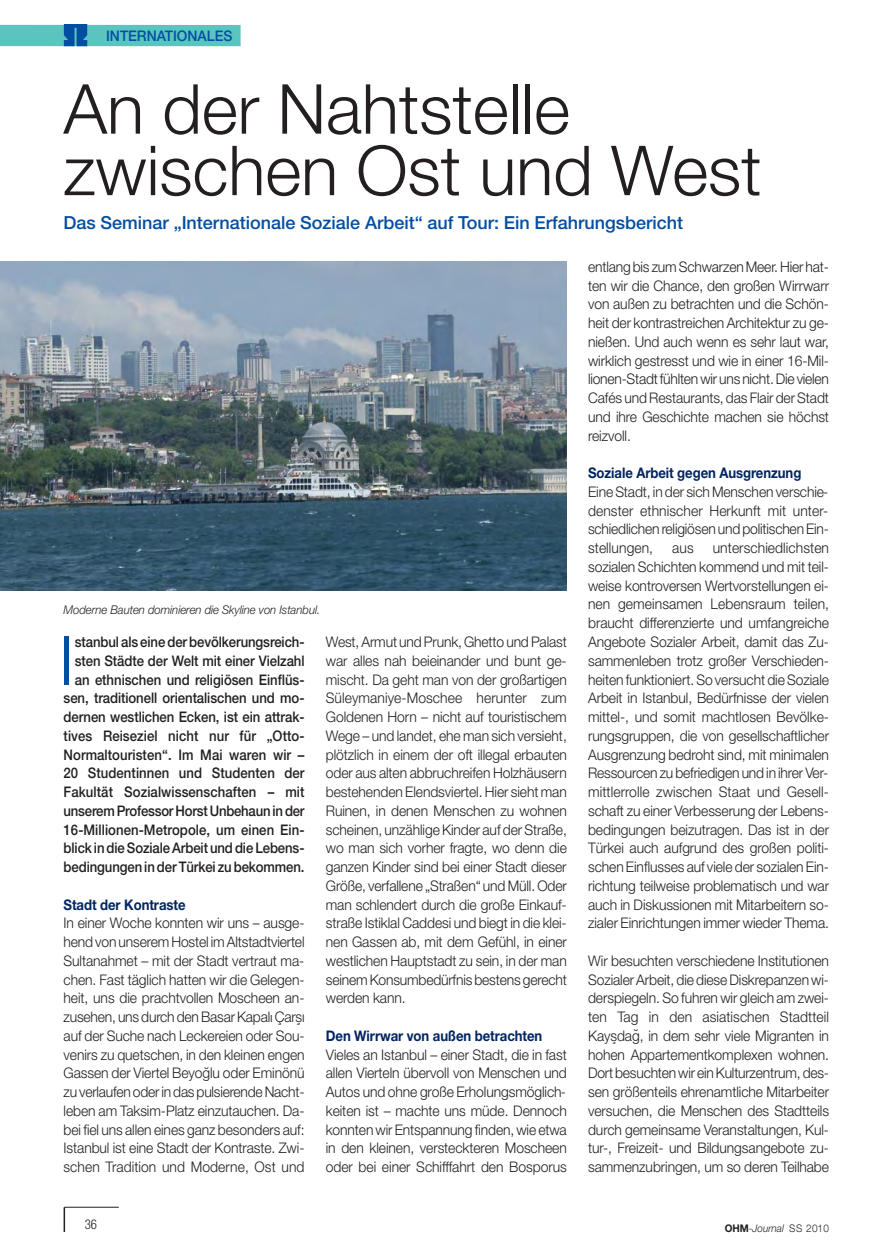
<style>
.page{position:relative;width:893px;height:1259px;background:#fff}
.page>*{position:absolute;margin:0;border:0;box-sizing:border-box;transform-origin:0 0}
.t1{font:300 69px/61.5px "Helvetica Neue";color:#231f20}
.t2{font:300 67.5px "Helvetica Neue";color:#034ea2}
.t3{font:500 18px "Helvetica Neue";color:#034ea2}
.t4{font:300 14.7px/18.8px "Helvetica Neue";letter-spacing:-.005em;color:#231f20;text-align:justify;scale:.95 1}
.t5{font:500 14.7px/18.8px "Helvetica Neue";letter-spacing:-.005em;color:#231f20;text-align:right;scale:.9 1}
.t6{font:700 14.7px "Helvetica Neue";letter-spacing:-.005em;color:#002561;scale:.9 1}
.t7{font:500 14.7px "Helvetica Neue";color:#034ea2;scale:.95 1}
.t8{font:300 condensed 13.5px "Helvetica Neue";color:#231f20;scale:.95 1}
.t9{font:13.5px "Helvetica Neue";color:#231f20;scale:.95 1}
.t10{font:italic 300 12px "Helvetica Neue";letter-spacing:-.005em;color:#231f20;scale:.95 1}
.t11{font:300 10.5px "Helvetica Neue";letter-spacing:.055em;color:#231f20;scale:.95 1}
.s1{font-weight:700}
.s2{font-style:italic}
</style>
<div class="page">
<svg style="left:64px;top:1208px;width:1px;height:24px"></svg>
<hr style="left:64px;top:1207px;width:55px;height:1px;background:#231f20">
<img style="left:0;top:261px;width:567px;height:329px">
<div style="left:0;top:25px;width:241px;height:21px;background:#5bc4be"></div>
<svg style="left:64px;top:25px;width:23px;height:21px"></svg>
<p class="t7" style="left:106px;top:31px;width:134px">INTERNATIONALES</p>
<h1 class="t1" style="left:64px;top:85px;width:699px">An der Nahtstelle zwischen Ost und West</h1>
<p class="t3" style="left:64px;top:216px;width:621px">Das Seminar „Internationale Soziale Arbeit“ auf Tour: Ein Erfahrungsbericht</p>
<p class="t10" style="left:64px;top:605px;width:272px">Moderne Bauten dominieren die Skyline von Istanbul.</p>
<p class="t5" style="left:64px;top:634px;width:269px">stanbul als eine der bevölkerungsreich&shy;sten Städte der Welt mit einer Vielzahl an ethnischen und religiösen Einflüs&shy;sen, traditionell orientalischen und mo&shy;dernen westlichen Ecken, ist ein attrak - tives Reiseziel nicht nur für „Otto-Normaltouristen“. Im Mai waren wir – 20 Studentinnen und Studenten der Fakultät Sozialwissenschaften – mit unserem Professor Horst Unbehaun in der 16-Millionen-Metropole, um einen Ein&shy;blick in die Soziale Arbeit und die Lebens&shy;bedingungen in der Türkei zu bekommen.</p>
<p class="t6" style="left:64px;top:899px;width:137px">Stadt der Kontraste</p>
<p class="t4" style="left:64px;top:915px;width:255px">In einer Woche konnten wir uns – ausge&shy;hend von unserem Hostel im Altstadtviertel Sultanahmet – mit der Stadt vertraut ma&shy;chen. Fast täglich hatten wir die Gelegen&shy;heit, uns die prachtvollen Moscheen an&shy;zusehen, uns durch den Basar Kapali Çarsi auf der Suche nach Leckereien oder Sou&shy;venirs zu quetschen, in den kleinen engen Gassen der Viertel Beyoglu oder Eminönü zu verlaufen oder in das pulsierende Nacht&shy;leben am Taksim-Platz einzutauchen. Da&shy;bei fiel uns allen eines ganz besonders auf:<br>Istanbul ist eine Stadt der Kontraste. Zwi&shy;schen Tradition und Moderne, Ost und</p>
<h2 class="t2" style="left:59px;top:637px;width:16px">I</h2>
<p class="t4" style="left:293px;top:1009px;width:12px">Ç</p>
<p class="t9" style="left:205px;top:1067px;width:4px">˘</p>
<p class="t4" style="left:326px;top:634px;width:255px">West, Armut und Prunk, Ghetto und Palast war alles nah beieinander und bunt ge&shy;mischt. Da geht man von der großartigen Süleymaniye-Moschee herunter zum Goldenen Horn – nicht auf touristischem Wege – und landet, ehe man sich versieht, plötzlich in einem der oft illegal erbauten oder aus alten abbruchreifen Holzhäusern bestehenden Elendsviertel. Hier sieht man Ruinen, in denen Menschen zu wohnen scheinen, unzählige Kinder auf der Straße, wo man sich vorher fragte, wo denn die ganzen Kinder sind bei einer Stadt dieser Größe, verfallene „Straßen“ und Müll. Oder man schlendert durch die große Einkauf&shy;straße Istiklal Caddesi und biegt in die klei&shy;nen Gassen ab, mit dem Gefühl, in einer westlichen Hauptstadt zu sein, in der man seinem Konsumbedürfnis bestens gerecht werden kann.</p>
<p class="t6" style="left:326px;top:1030px;width:242px">Den Wirrwar von außen betrachten</p>
<p class="t4" style="left:326px;top:1046px;width:255px">Vieles an Istanbul – einer Stadt, die in fast allen Vierteln übervoll von Menschen und Autos und ohne große Erholungsmöglich&shy;keiten ist – machte uns müde. Dennoch konnten wir Entspannung finden, wie etwa in den kleinen, versteckteren Moscheen oder bei einer Schifffahrt den Bosporus</p>
<p class="t4" style="left:588px;top:259px;width:255px">entlang bis zum Schwarzen Meer. Hier hat&shy;ten wir die Chance, den großen Wirrwarr von außen zu betrachten und die Schön&shy;heit der kontrastreichen Architektur zu ge&shy;nießen. Und auch wenn es sehr laut war, wirklich gestresst und wie in einer 16-Mil&shy;lionen-Stadt fühlten wir uns nicht. Die vielen Cafés und Restaurants, das Flair der Stadt und ihre Geschichte machen sie höchst reizvoll.</p>
<p class="t6" style="left:588px;top:468px;width:238px">Soziale Arbeit gegen Ausgrenzung</p>
<p class="t4" style="left:588px;top:484px;width:255px">Eine Stadt, in der sich Menschen verschie&shy;denster ethnischer Herkunft mit unter&shy;schiedlichen religiösen und politischen Ein&shy;stellungen,</p>
<p class="t4" style="left:588px;top:540px;width:255px;text-indent:125px">unterschiedlichsten sozialen Schichten kommend und mit teil&shy;weise kontroversen Wertvorstellungen ei&shy;nen gemeinsamen Lebensraum teilen, braucht differenzierte und umfangreiche Angebote Sozialer Arbeit, damit das Zu&shy;sammenleben trotz großer Verschieden&shy;heiten funktioniert. So versucht die Soziale Arbeit in Istanbul, Bedürfnisse der vielen mittel-, und somit machtlosen Bevölke&shy;rungsgruppen, die von gesellschaftlicher Ausgrenzung bedroht sind, mit minimalen Ressourcen zu befriedigen und in ihrer Ver&shy;mittlerrolle zwischen Staat und Gesell&shy;schaft zu einer Verbesserung der Lebens&shy;bedingungen beizutragen. Das ist in der Türkei auch aufgrund des großen politi&shy;schen Einflusses auf viele der sozialen Ein&shy;richtung teilweise problematisch und war auch in Diskussionen mit Mitarbeitern so&shy;zialer Einrichtungen immer wieder Thema.</p>
<p class="t4" style="left:588px;top:952px;width:255px">Wir besuchten verschiedene Institutionen Sozialer Arbeit, die diese Diskrepanzen wi&shy;derspiegeln. So fuhren wir gleich am zwei&shy;ten Tag in den asiatischen Stadtteil Kaysdag, in dem sehr viele Migranten in hohen Appartementkomplexen wohnen.<br>Dort besuchten wir ein Kulturzentrum, des&shy;sen größenteils ehrenamtliche Mitarbeiter versuchen, die Menschen des Stadtteils durch gemeinsame Veranstaltungen, Kul&shy;tur-, Freizeit- und Bildungsangebote zu&shy;sammenzubringen, um so deren Teilhabe</p>
<p class="t4" style="left:672px;top:540px;width:24px">aus</p>
<p class="t9" style="left:634px;top:1030px;width:4px">˘</p>
<p class="t4" style="left:609px;top:1027px;width:12px">Ç</p>
<p class="t8" style="left:85px;top:1219px;width:14px">36</p>
<p class="t11" style="left:725px;top:1225px;width:111px"><span class="s1">OHM</span>-<span class="s2">Journal</span> SS 2010</p>
</div>
